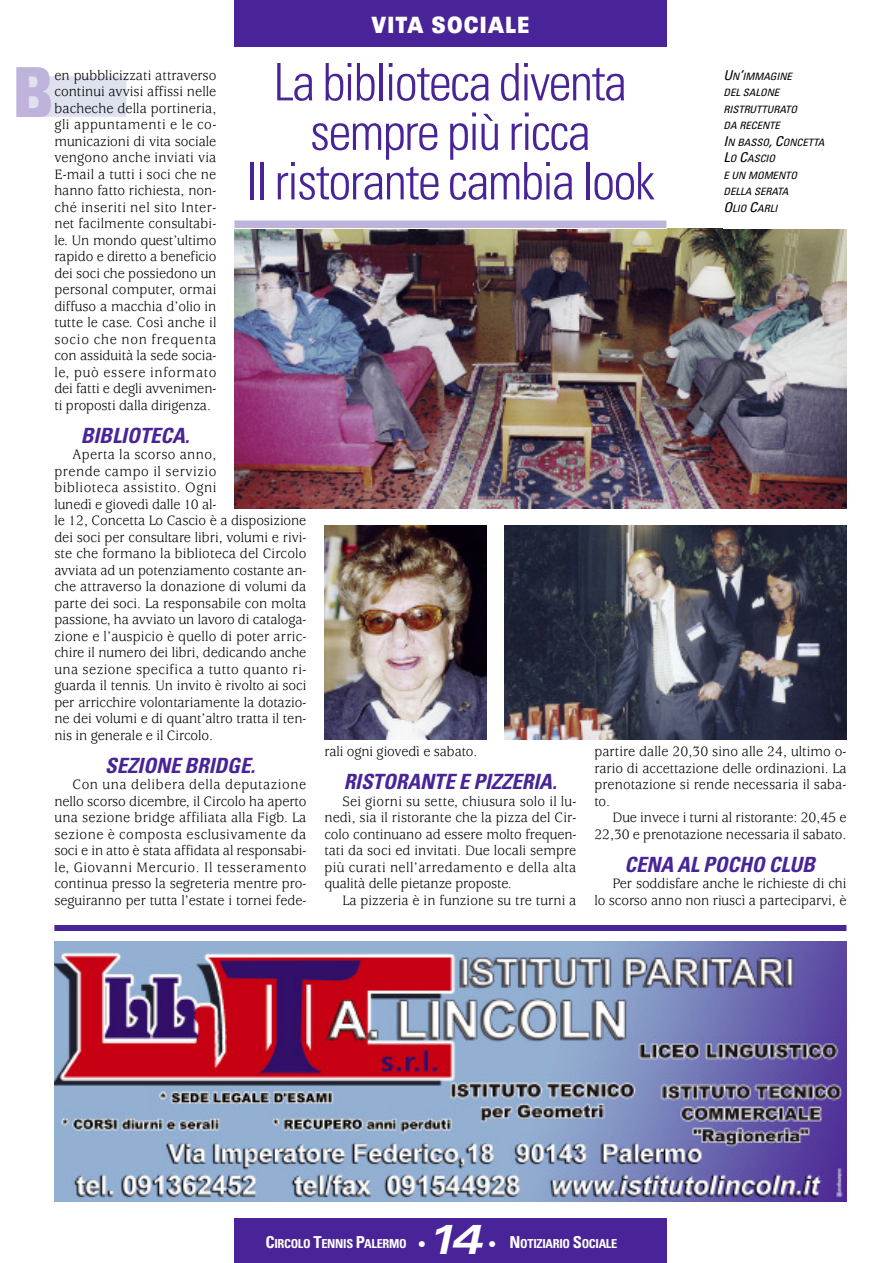
<style>
.page{position:relative;width:893px;height:1263px;background:#fff}
.page>*{position:absolute;margin:0;border:0;box-sizing:border-box;transform-origin:0 0}
.t1{font:900 expanded 69px "Univers";color:#bfb3db;scale:.6 1}
.t2{font:300 condensed 51.75px/49.5px "Univers";letter-spacing:-.03em;color:#482498;text-align:center}
.t3{font:italic 700 expanded 42px "Univers";color:#fff}
.t4{font:900 expanded 22.5px "Univers";letter-spacing:.085em;color:#fff;scale:.65 1}
.t5{font:italic 700 condensed 21px "Univers";letter-spacing:-.005em;color:#482498}
.t6{font:15px/16.5px "Usherwood";letter-spacing:-.005em;color:#000;text-align:justify;scale:.95 1}
.t7{font:700 condensed 12.3px "Univers";letter-spacing:-.025em;color:#fff}
.t8{font:italic condensed 10.2px/16.5px "Univers";letter-spacing:-.005em;color:#000;scale:1.07 1}
.s1{font-size:13.5px}
.s2{font-size:16.5px}
.s3{font-weight:900;font-stretch:normal;font-size:16.5px}
</style>
<div class="page">
<div style="left:234px;top:1218px;width:432px;height:45px;background:#482498"></div>
<div style="left:234px;top:0;width:432px;height:47px;background:#482498"></div>
<div style="left:18px;top:76px;width:108px;height:41px;background:#dee1ee"></div>
<img style="left:234px;top:228px;width:612px;height:281px">
<img style="left:54px;top:941px;width:792px;height:261px">
<div style="left:54px;top:925px;width:792px;height:6px;background:#482498"></div>
<div style="left:234px;top:221px;width:432px;height:7px;background:#bfb3db"></div>
<img style="left:324px;top:525px;width:162px;height:215px">
<img style="left:504px;top:525px;width:342px;height:215px">
<h3 class="t4" style="left:371px;top:17px;width:245px">VITA SOCIALE</h3>
<h2 class="t2" style="left:246px;top:62px;width:410px">La biblioteca diventa sempre più ricca<br>Il ristorante cambia look</h2>
<h1 class="t1" style="left:13px;top:67px;width:68px">B</h1>
<p class="t6" style="left:54px;top:68px;width:172px">en pubblicizzati attraverso continui avvisi affissi nelle bacheche della portineria, gli appuntamenti e le co&shy;municazioni di vita sociale vengono anche inviati via E-mail a tutti i soci che ne hanno fatto richiesta, non&shy;ché inseriti nel sito Inter&shy;net facilmente consultabi&shy;le. Un mondo quest’ultimo rapido e diretto a beneficio dei soci che possiedono un personal computer, ormai diffuso a macchia d’olio in tutte le case. Così anche il socio che non frequenta con assiduità la sede socia&shy;le, può essere informato dei fatti e degli avvenimen&shy;ti proposti dalla dirigenza.</p>
<h3 class="t5" style="left:81px;top:427px;width:110px">BIBLIOTECA.</h3>
<p class="t6" style="left:54px;top:448px;width:267px;text-align:left;text-indent:18px">Aperta la scorso anno,<br>prende campo il servizio<br>biblioteca assistito. Ogni<br>lunedì e giovedì dalle 10 al-<br>le 12, Concetta Lo Cascio è a disposizione dei soci per consultare libri, volumi e rivi&shy;ste che formano la biblioteca del Circolo avviata ad un potenziamento costante an&shy;che attraverso la donazione di volumi da parte dei soci. La responsabile con molta passione, ha avviato un lavoro di cataloga&shy;zione e l’auspicio è quello di poter arric&shy;chire il numero dei libri, dedicando anche una sezione specifica a tutto quanto ri&shy;guarda il tennis. Un invito è rivolto ai soci per arricchire volontariamente la dotazio&shy;ne dei volumi e di quant’altro tratta il ten&shy;nis in generale e il Circolo.</p>
<h3 class="t5" style="left:105px;top:757px;width:151px">SEZIONE BRIDGE.</h3>
<p class="t6" style="left:54px;top:778px;width:267px;text-indent:18px">Con una delibera della deputazione nello scorso dicembre, il Circolo ha aperto una sezione bridge affiliata alla Figb. La sezione è composta esclusivamente da soci e in atto è stata affidata al responsabi&shy;le, Giovanni Mercurio. Il tesseramento continua presso la segreteria mentre pro&shy;seguiranno per tutta l’estate i tornei fede-</p>
<p class="t8" style="left:723px;top:68px;width:96px"><span class="s1">U</span>N<span class="s1">’</span>IMMAGINE<br>DEL SALONE<br>RISTRUTTURATO<br>DA RECENTE<br><span class="s1">I</span>N BASSO<span class="s1">, C</span>ONCETTA<br><span class="s1">L</span>O <span class="s1">C</span>ASCIO<br>E UN MOMENTO<br>DELLA SERATA<br><span class="s1">O</span>LIO <span class="s1">C</span>ARLI</p>
<p class="t6" style="left:324px;top:745px;width:163px">rali ogni giovedì e sabato.</p>
<h3 class="t5" style="left:344px;top:774px;width:214px">RISTORANTE E PIZZERIA.</h3>
<p class="t6" style="left:324px;top:794px;width:267px;text-indent:18px">Sei giorni su sette, chiusura solo il lu&shy;nedì, sia il ristorante che la pizza del Cir&shy;colo continuano ad essere molto frequen&shy;tati da soci ed invitati. Due locali sempre più curati nell’arredamento e della alta qualità delle pietanze proposte.</p>
<p class="t6" style="left:342px;top:893px;width:248px">La pizzeria è in funzione su tre turni a</p>
<p class="t6" style="left:594px;top:745px;width:267px">partire dalle 20,30 sino alle 24, ultimo o&shy;rario di accettazione delle ordinazioni. La prenotazione si rende necessaria il saba&shy;to.</p>
<p class="t6" style="left:594px;top:811px;width:267px;text-align:right">Due invece i turni al ristorante: 20,45 e<br>22,30 e prenotazione necessaria il sabato.</p>
<h3 class="t5" style="left:624px;top:856px;width:192px">CENA AL POCHO CLUB</h3>
<p class="t6" style="left:594px;top:877px;width:267px;text-align:right">Per soddisfare anche le richieste di chi<br>lo scorso anno non riuscì a parteciparvi, è</p>
<p class="t7" style="left:265px;top:1239px;width:162px"><span class="s2">C</span>IRCOLO <span class="s2">T</span>ENNIS <span class="s2">P</span>ALERMO <span class="s3">•</span></p>
<h3 class="t3" style="left:426px;top:1224px;width:57px">14</h3>
<p class="t7" style="left:488px;top:1239px;width:131px"><span class="s3">•</span> <span class="s2">N</span>OTIZIARIO <span class="s2">S</span>OCIALE</p>
</div>
